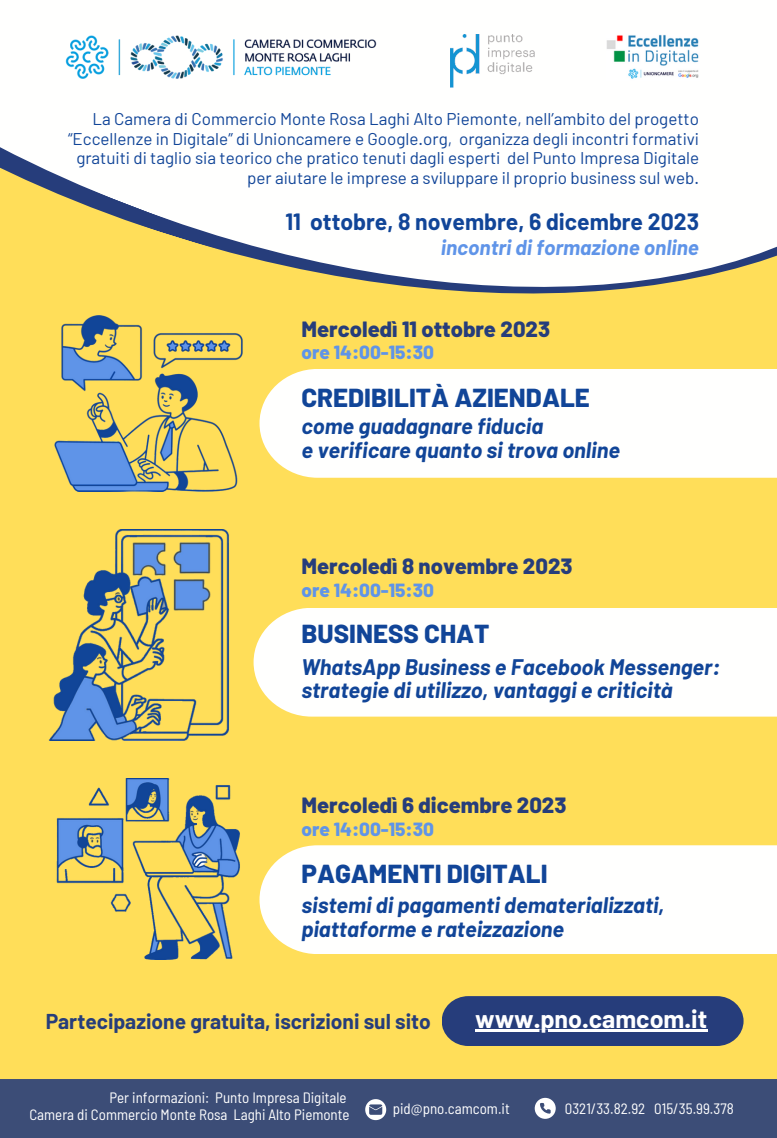
<style>
.page{position:relative;width:777px;height:1138px;background:#ffde59}
.page>*{position:absolute;margin:0;border:0;box-sizing:border-box;transform-origin:0 0}
.t1{font:800 26px "Barlow";color:#114598}
.t2{font:700 25px "Barlow";color:#fff}
.t3{font:700 23px "Barlow";color:#114598}
.t4{font:italic 700 22px/23.2px "Barlow";color:#114598}
.t5{font:800 22px "Barlow";color:#263d7b}
.t6{font:700 21px "Barlow";color:#263d7b}
.t7{font:italic 700 21px "Barlow";color:#5f94e8}
.t8{font:800 19px "Barlow";color:#5f94e8}
.t9{font:17px/19.5px "Barlow";color:#114598;text-align:right}
.t10{font:semi-condensed 15px "Barlow";color:#fff}
</style>
<div class="page">
<svg style="left:0;top:0;width:777px;height:316px;fill:#fffffe"></svg>
<img style="left:65px;top:34px;width:314px;height:45px">
<img style="left:451px;top:34px;width:84px;height:54px">
<img style="left:606px;top:34px;width:93px;height:46px">
<img style="left:54px;top:316px;width:189px;height:175px">
<img style="left:49px;top:530px;width:180px;height:210px">
<img style="left:56px;top:779px;width:184px;height:180px">
<div style="left:259px;top:369px;width:518px;height:109px;background:#fffffe"></div>
<div style="left:254px;top:608px;width:523px;height:108px;background:#fffffe"></div>
<div style="left:259px;top:845px;width:518px;height:109px;background:#fffffe"></div>
<div style="left:0;top:1079px;width:777px;height:59px;background:#3c4d77"></div>
<svg style="left:535px;top:1098px;width:21px;height:21px"></svg>
<svg style="left:365px;top:1099px;width:21px;height:21px"></svg>
<div style="left:442px;top:996px;width:301px;height:50px;background:#263d7b"></div>
<hr style="left:475px;top:1029px;width:232px;height:3px;background:#fff">
<p class="t9" style="left:68px;top:109px;width:632px">La Camera di Commercio Monte Rosa Laghi Alto Piemonte, nell’ambito del progetto “Eccellenze in Digitale” di Unioncamere e Google.org, organizza degli incontri formativi gratuiti di taglio sia teorico che pratico tenuti dagli esperti del Punto Impresa Digitale per aiutare le imprese a sviluppare il proprio business sul web.</p>
<p class="t3" style="left:285px;top:207px;width:415px">11 ottobre, 8 novembre, 6 dicembre 2023</p>
<p class="t7" style="left:441px;top:233px;width:260px">incontri di formazione online</p>
<p class="t5" style="left:301px;top:315px;width:250px">Mercoledì 11 ottobre 2023</p>
<p class="t8" style="left:301px;top:340px;width:134px">ore 14:00-15:30</p>
<p class="t1" style="left:301px;top:380px;width:290px">CREDIBILITÀ AZIENDALE</p>
<p class="t4" style="left:301px;top:414px;width:243px">come guadagnare fiducia</p>
<p class="t4" style="left:301px;top:437px;width:320px">e verificare quanto si trova online</p>
<p class="t5" style="left:301px;top:552px;width:273px">Mercoledì 8 novembre 2023</p>
<p class="t8" style="left:301px;top:577px;width:134px">ore 14:00-15:30</p>
<p class="t1" style="left:301px;top:617px;width:189px">BUSINESS CHAT</p>
<p class="t4" style="left:301px;top:655px;width:420px">WhatsApp Business e Facebook Messenger: strategie di utilizzo, vantaggi e criticità</p>
<p class="t5" style="left:301px;top:791px;width:267px">Mercoledì 6 dicembre 2023</p>
<p class="t8" style="left:301px;top:817px;width:134px">ore 14:00-15:30</p>
<p class="t1" style="left:301px;top:857px;width:248px">PAGAMENTI DIGITALI</p>
<p class="t4" style="left:301px;top:893px;width:364px">sistemi di pagamenti dematerializzati, piattaforme e rateizzazione</p>
<p class="t6" style="left:46px;top:1008px;width:387px">Partecipazione gratuita, iscrizioni sul sito</p>
<p class="t2" style="left:475px;top:1003px;width:234px">www.pno.camcom.it</p>
<p class="t10" style="left:109px;top:1088px;width:239px">Per informazioni: Punto Impresa Digitale</p>
<p class="t10" style="left:29px;top:1105px;width:322px">Camera di Commercio Monte Rosa Laghi Alto Piemonte</p>
<p class="t10" style="left:393px;top:1099px;width:118px">pid@pno.camcom.it</p>
<p class="t10" style="left:565px;top:1099px;width:170px">0321/33.82.92 015/35.99.378</p>
</div>
